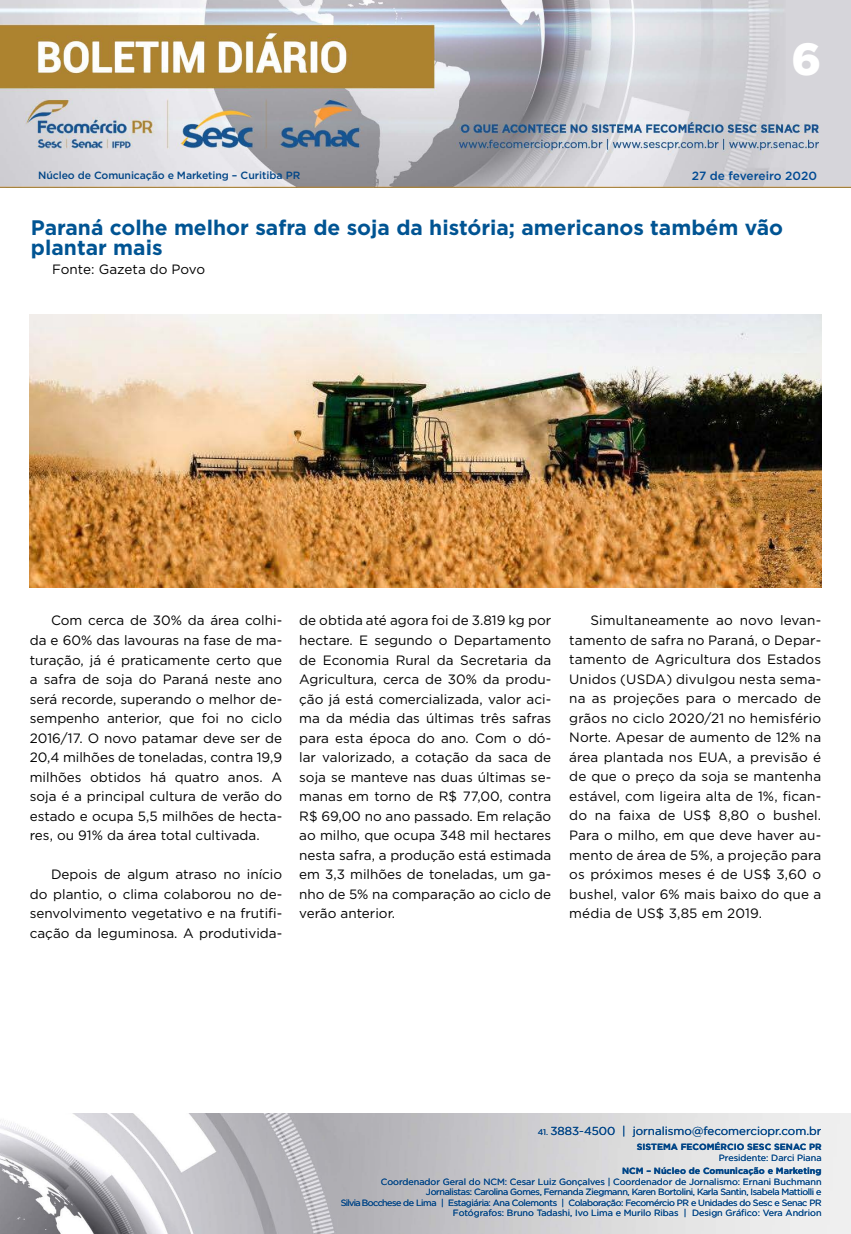
<style>
.page{position:relative;width:851px;height:1234px;background:#fff}
.page>*{position:absolute;margin:0;border:0;box-sizing:border-box;transform-origin:0 0}
.t1{font:900 45px "Gotham";color:#fff}
.t2{font:700 21px/19.5px "Gotham";color:#005493}
.t3{font:13.5px/19.5px "Gotham";color:#000;text-align:justify}
.t4{font:500 11.85px "Gotham";letter-spacing:-.01em;color:#004a93}
.t5{font:11.55px "Gotham";color:#004587}
.t6{font:500 10.5px "Gotham";letter-spacing:-.01em;color:#004587}
.t7{font:9px/10.5px "Gotham";letter-spacing:-.04em;color:#004587;text-align:right}
.t8{font:700 9px "Gotham";color:#004587}
.t9{font:9px "Gotham";color:#004587}
.s1{font-size:8.25px}
</style>
<div class="page">
<img style="left:0;top:0;width:850px;height:188px">
<img style="left:0;top:1113px;width:850px;height:120px">
<img style="left:30px;top:315px;width:791px;height:273px">
<p class="t6" style="left:38px;top:168px;width:264px">Núcleo de Comunicação e Marketing – Curitiba PR</p>
<h1 class="t1" style="left:791px;top:28px;width:31px">6</h1>
<p class="t4" style="left:691px;top:167px;width:127px">27 de fevereiro 2020</p>
<h2 class="t2" style="left:31px;top:218px;width:753px">Paraná colhe melhor safra de soja da história; americanos também vão plantar mais</h2>
<p class="t3" style="left:52px;top:259px;width:154px">Fonte: Gazeta do Povo</p>
<p class="t3" style="left:30px;top:610px;width:254px;text-indent:21px">Com cerca de 30% da área colhi&shy;da e 60% das lavouras na fase de ma&shy;turação, já é praticamente certo que a safra de soja do Paraná neste ano será recorde, superando o melhor de&shy;sempenho anterior, que foi no ciclo 2016/17. O novo patamar deve ser de 20,4 milhões de toneladas, contra 19,9 milhões obtidos há quatro anos. A soja é a principal cultura de verão do estado e ocupa 5,5 milhões de hecta&shy;res, ou 91% da área total cultivada.</p>
<p class="t3" style="left:30px;top:864px;width:254px;text-indent:21px">Depois de algum atraso no início do plantio, o clima colaborou no de&shy;senvolvimento vegetativo e na frutifi&shy;cação da leguminosa. A produtivida-</p>
<p class="t3" style="left:299px;top:610px;width:253px">de obtida até agora foi de 3.819 kg por hectare. E segundo o Departamento de Economia Rural da Secretaria da Agricultura, cerca de 30% da produ&shy;ção já está comercializada, valor aci&shy;ma da média das últimas três safras para esta época do ano. Com o dó&shy;lar valorizado, a cotação da saca de soja se manteve nas duas últimas se&shy;manas em torno de R$ 77,00, contra R$ 69,00 no ano passado. Em relação ao milho, que ocupa 348 mil hectares nesta safra, a produção está estimada em 3,3 milhões de toneladas, um ga&shy;nho de 5% na comparação ao ciclo de verão anterior.</p>
<p class="t3" style="left:569px;top:610px;width:253px;text-indent:21px">Simultaneamente ao novo levan&shy;tamento de safra no Paraná, o Depar&shy;tamento de Agricultura dos Estados Unidos (USDA) divulgou nesta sema&shy;na as projeções para o mercado de grãos no ciclo 2020/21 no hemisfério Norte. Apesar de aumento de 12% na área plantada nos EUA, a previsão é de que o preço da soja se mantenha estável, com ligeira alta de 1%, fican&shy;do na faixa de US$ 8,80 o bushel.<br>Para o milho, em que deve haver au&shy;mento de área de 5%, a projeção para os próximos meses é de US$ 3,60 o bushel, valor 6% mais baixo do que a média de US$ 3,85 em 2019.</p>
<p class="t5" style="left:537px;top:1123px;width:285px"><span class="s1">41.</span> 3883-4500 | jornalismo@fecomerciopr.com.br</p>
<p class="t8" style="left:636px;top:1140px;width:186px">SISTEMA FECOMÉRCIO SESC SENAC PR</p>
<p class="t9" style="left:718px;top:1151px;width:104px">Presidente: Darci Piana</p>
<p class="t8" style="left:622px;top:1164px;width:201px">NCM – Núcleo de Comunicação e Marketing</p>
<p class="t7" style="left:341px;top:1175px;width:482px">Coordenador Geral do NCM: Cesar Luiz Gonçalves | Coordenador de Jornalismo: Ernani Buchmann Jornalistas: Carolina Gomes, Fernanda Ziegmann, Karen Bortolini, Karla Santin, Isabela Mattiolli e<br>Silvia Bocchese de Lima | Estagiária: Ana Colemonts | Colaboração: Fecomércio PR e Unidades do Sesc e Senac PR Fotógrafos: Bruno Tadashi, Ivo Lima e Murilo Ribas | Design Gráfico: Vera Andrion</p>
</div>
